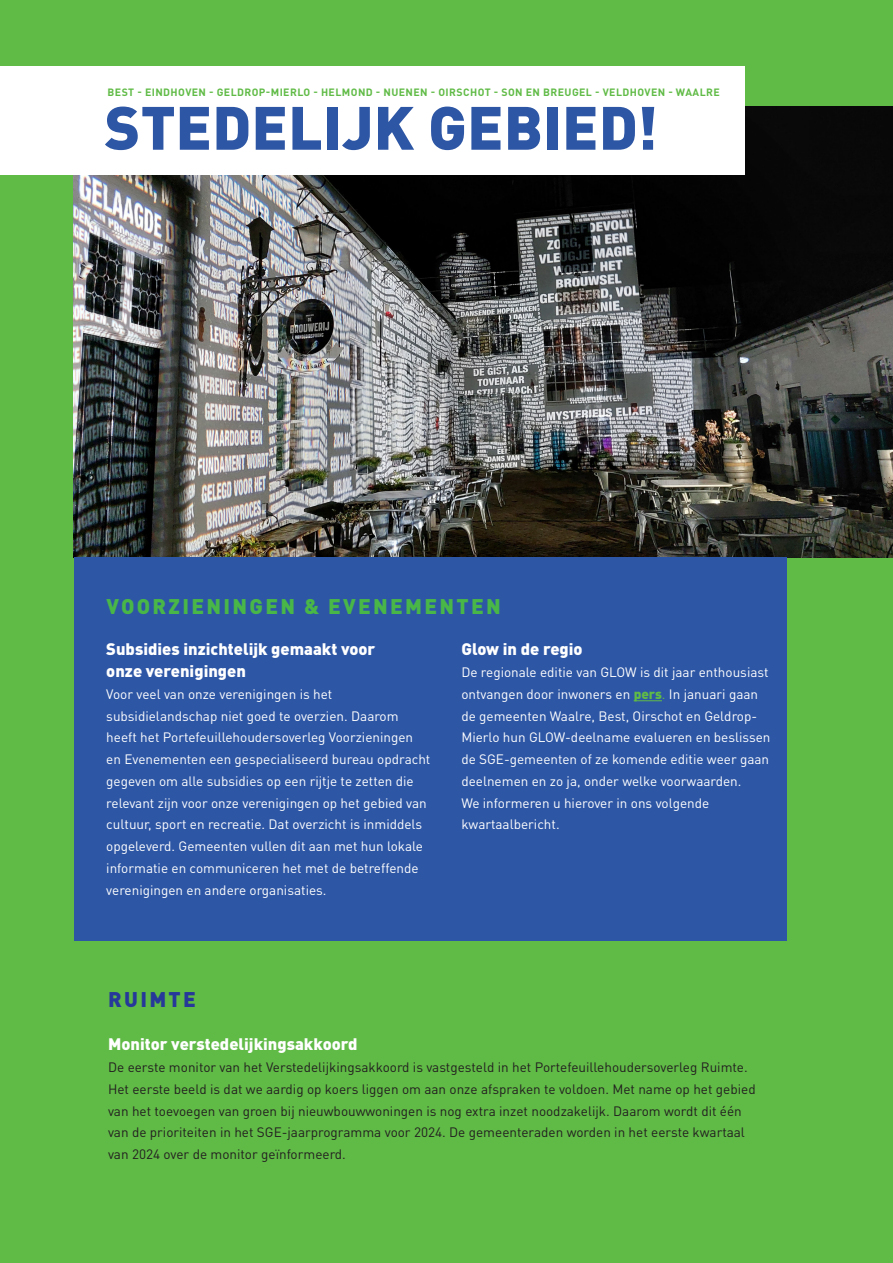
<style>
.page{position:relative;width:893px;height:1263px;background:#60bb46}
.page>*{position:absolute;margin:0;border:0;box-sizing:border-box;transform-origin:0 0}
.t1{font:900 60.15px "DINOT";color:#2d56a5}
.BODYTEKST{font:900 21px "DINOT";letter-spacing:.11em;color:#49b748}
.BODYTEKST-2{font:900 21px "DINOT";letter-spacing:.11em;color:#263899}
.BODYTEKST-3{font:900 16.5px "DINOT";color:#fff}
.BODYTEKST-4{font:13.5px/21.8px "DINOT";color:#fff}
.BODYTEKST-5{font:13.5px/21.8px "DINOT";color:#231f20}
.t2{font:700 10.5px "DINOT";letter-spacing:.04em;color:#60bb46}
.s1{font-weight:900;color:#60bb46}
.s2{color:#60bb46}
</style>
<div class="page">
<img style="left:74px;top:106px;width:819px;height:451px">
<div style="left:74px;top:557px;width:713px;height:383px;background:#2d56a5"></div>
<svg style="left:634px;top:700px;width:28px;height:1px"></svg>
<div style="left:0;top:66px;width:744px;height:108px;background:#fff"></div>
<p class="t2" style="left:108px;top:85px;width:614px">BEST - EINDHOVEN - GELDROP-MIERLO - HELMOND - NUENEN - OIRSCHOT - SON EN BREUGEL - VELDHOVEN - WAALRE</p>
<p class="t1" style="left:105px;top:87px;width:555px">STEDELIJK GEBIED!</p>
<p class="BODYTEKST" style="left:106px;top:592px;width:396px">VOORZIENINGEN &amp; EVENEMENTEN</p>
<p class="BODYTEKST-3" style="left:106px;top:638px;width:271px">Subsidies inzichtelijk gemaakt voor</p>
<p class="BODYTEKST-3" style="left:106px;top:660px;width:141px">onze verenigingen</p>
<p class="BODYTEKST-4" style="left:106px;top:683px;width:326px">Voor veel van onze verenigingen is het subsidielandschap niet goed te overzien. Daarom heeft het Portefeuillehoudersoverleg Voorzieningen en Evenementen een gespecialiseerd bureau opdracht gegeven om alle subsidies op een rijtje te zetten die relevant zijn voor onze verenigingen op het gebied van cultuur, sport en recreatie. Dat overzicht is inmiddels opgeleverd. Gemeenten vullen dit aan met hun lokale informatie en communiceren het met de betreffende verenigingen en andere organisaties.</p>
<p class="BODYTEKST-3" style="left:461px;top:638px;width:123px">Glow in de regio</p>
<p class="BODYTEKST-4" style="left:461px;top:661px;width:311px">De regionale editie van GLOW is dit jaar enthousiast ontvangen door inwoners en <span class="s1">pers</span><span class="s2">.</span> In januari gaan de gemeenten Waalre, Best, Oirschot en Geldrop-Mierlo hun GLOW-deelname evalueren en beslissen de SGE-gemeenten of ze komende editie weer gaan deelnemen en zo ja, onder welke voorwaarden.<br>We informeren u hierover in ons volgende kwartaalbericht.</p>
<p class="BODYTEKST-2" style="left:108px;top:985px;width:89px">RUIMTE</p>
<p class="BODYTEKST-3" style="left:108px;top:1033px;width:251px">Monitor verstedelijkingsakkoord</p>
<p class="BODYTEKST-5" style="left:108px;top:1056px;width:649px">De eerste monitor van het Verstedelijkingsakkoord is vastgesteld in het Portefeuillehoudersoverleg Ruimte.<br>Het eerste beeld is dat we aardig op koers liggen om aan onze afspraken te voldoen. Met name op het gebied van het toevoegen van groen bij nieuwbouwwoningen is nog extra inzet noodzakelijk. Daarom wordt dit één van de prioriteiten in het SGE-jaarprogramma voor 2024. De gemeenteraden worden in het eerste kwartaal van 2024 over de monitor geïnformeerd.</p>
</div>
